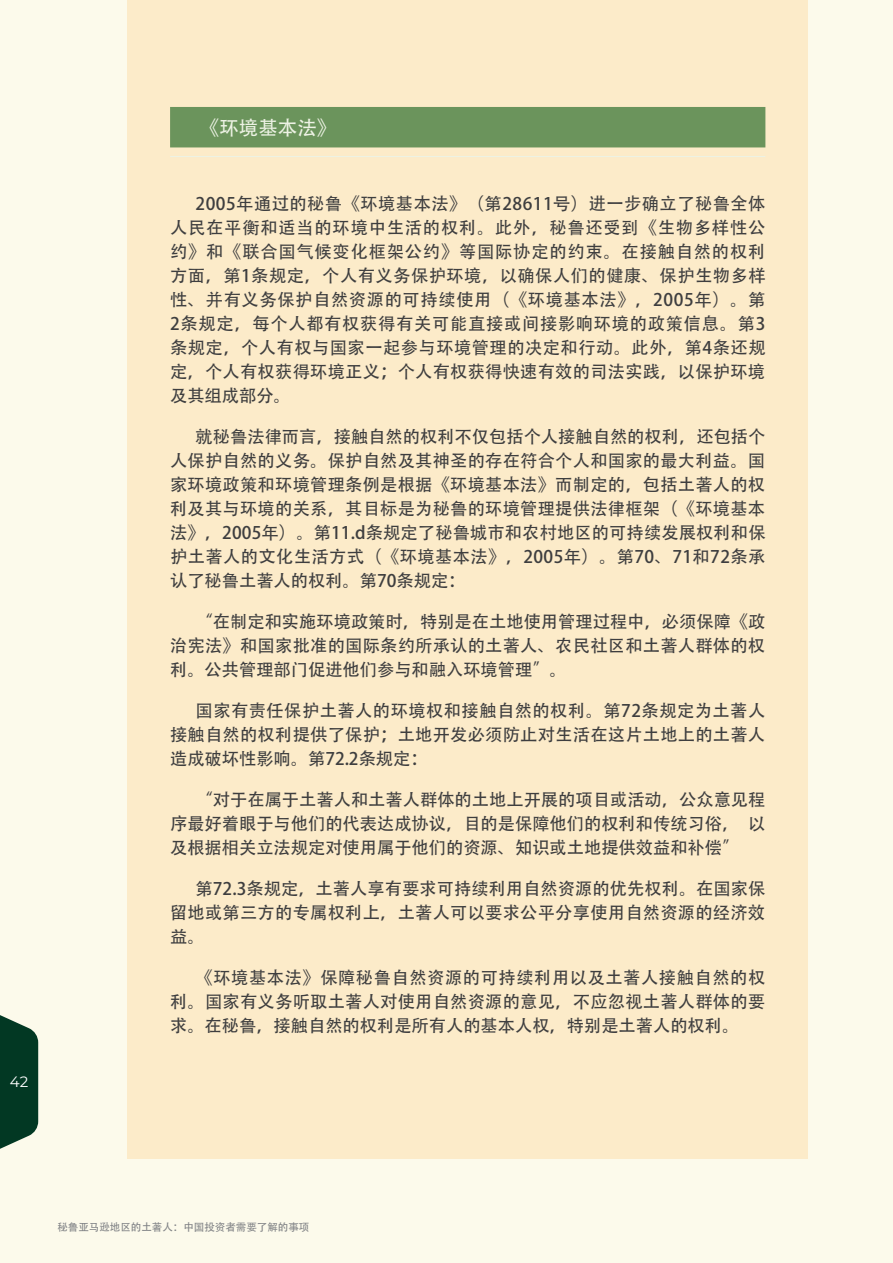
<style>
.page{position:relative;width:893px;height:1263px;background:#fcfaeb}
.page>*{position:absolute;margin:0;border:0;box-sizing:border-box;transform-origin:0 0}
.SUBTITULO_2{font:19.5px "Adobe Heiti Std";color:#edf2e4}
.Cuerpo{font:17.25px/24px "Adobe Heiti Std";letter-spacing:.015em;color:#3e3e3f;text-align:justify}
.t1{font:15px "Montserrat";color:#fff}
.t2{font:10.5px "Adobe Heiti Std";color:#808285}
</style>
<div class="page">
<svg style="left:0;top:1015px;width:38px;height:134px;background:#24523e"></svg>
<div style="left:128px;top:0;width:680px;height:1158px;background:#fcebc9"></div>
<div style="left:170px;top:107px;width:595px;height:40px;background:#6b945c"></div>
<hr style="left:170px;top:156px;width:595px;height:1px;background:#edf2e4">
<p class="t1" style="left:10px;top:1072px;width:20px">42</p>
<p class="SUBTITULO_2" style="left:200px;top:116px;width:138px">《环境基本法》</p>
<p class="Cuerpo" style="left:170px;top:192px;width:597px;text-indent:26px">2005年通过的秘鲁《环境基本法》（第28611号）进一步确⽴了秘鲁全体人民在平衡和适当的环境中生活的权利。此外，秘鲁还受到《生物多样性公约》和《联合国气候变化框架公约》等国际协定的约束。在接触自然的权利方面，第1条规定，个人有义务保护环境，以确保人们的健康、保护生物多样性、并有义务保护自然资源的可持续使用（《环境基本法》，2005年）。第2条规定，每个人都有权获得有关可能直接或间接影响环境的政策信息。第3条规定，个人有权与国家一起参与环境管理的决定和行动。此外，第4条还规定，个人有权获得环境正义；个人有权获得快速有效的司法实践，以保护环境及其组成部分。</p>
<p class="Cuerpo" style="left:170px;top:425px;width:597px;text-indent:26px">就秘鲁法律⽽⾔，接触自然的权利不仅包括个人接触自然的权利，还包括个人保护自然的义务。保护自然及其神圣的存在符合个人和国家的最大利益。国家环境政策和环境管理条例是根据《环境基本法》⽽制定的，包括土著人的权利及其与环境的关系，其⽬ 标是为秘鲁的环境管理提供法律框架（《环境基本法》，2005年）。第11.d条规定了秘鲁城市和农村地区的可持续发展权利和保护土著人的文化⽣活方式（《环境基本法》，2005年）。第70、71和72条承认了秘鲁土著人的权利。第70条规定：</p>
<p class="Cuerpo" style="left:170px;top:610px;width:597px;text-indent:26px">“在制定和实施环境政策时，特别是在土地使用管理过程中，必须保障《政治宪法》和国家批准的国际条约所承认的土著人、农⺠社区和土著人群体的权利。公共管理部⻔促进他们参与和融⼊环境管理”。</p>
<p class="Cuerpo" style="left:170px;top:699px;width:597px;text-indent:26px">国家有责任保护土著人的环境权和接触自然的权利。第72条规定为土著人接触自然的权利提供了保护；土地开发必须防⽌对⽣活在这⽚土地上的土著人造成破坏性影响。第72.2条规定：</p>
<p class="Cuerpo" style="left:170px;top:788px;width:597px;text-indent:26px">“对于在属于土著人和土著人群体的土地上开展的项⽬ 或活动，公众意⻅程序最好着眼于与他们的代表达成协议，⽬ 的是保障他们的权利和传统习俗， 以及根据相关⽴法规定对使用属于他们的资源、知识或土地提供效益和补偿”</p>
<p class="Cuerpo" style="left:170px;top:877px;width:597px;text-indent:26px">第72.3条规定，土著人享有要求可持续利用自然资源的优先权利。在国家保留地或第三方的专属权利上，土著人可以要求公平分享使用自然资源的经济效益。</p>
<p class="Cuerpo" style="left:170px;top:966px;width:597px;text-indent:26px">《环境基本法》保障秘鲁自然资源的可持续利用以及土著人接触自然的权利。国家有义务听取土著人对使用自然资源的意⻅，不应忽视土著人群体的要求。在秘鲁，接触自然的权利是所有人的基本人权，特别是土著人的权利。</p>
<p class="t2" style="left:57px;top:1221px;width:253px">秘鲁亚⻢逊地区的土著人：中国投资者需要了解的事项</p>
</div>
